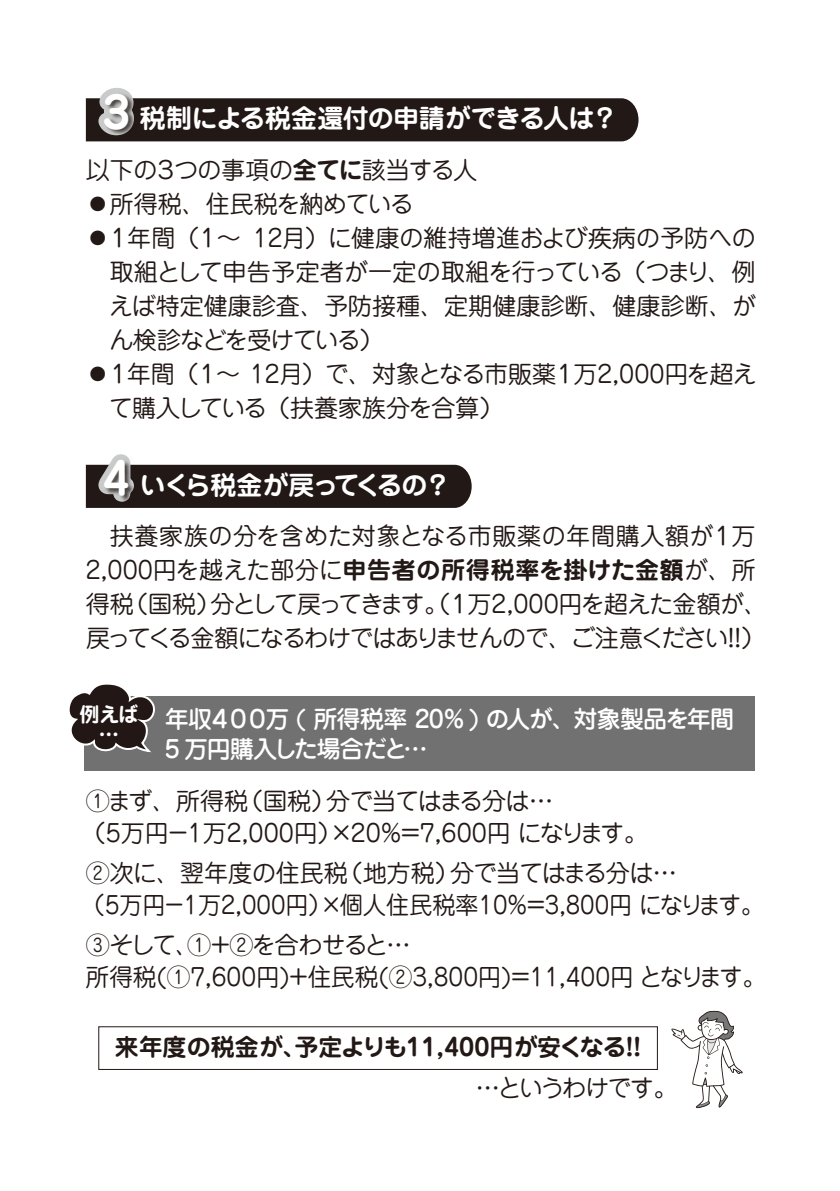
<style>
.page{position:relative;width:840px;height:1191px;background:#fff}
.page>*{position:absolute;margin:0;border:0;box-sizing:border-box;transform-origin:0 0}
.t1{font:700 26px "Jun 501 Pro";letter-spacing:-.025em;color:#fff}
.t2{font:700 26px "Jun 501 Pro";letter-spacing:-.075em;color:#fff}
.t3{font:24px/34px "Jun 201 Pro";letter-spacing:-.02em;color:#221815}
.t4{font:24px/32px "Jun 201 Pro";color:#221815}
.t5{font:500 24px/30px "Jun 34 Pro";letter-spacing:-.05em;color:#fff}
.t6{font:700 24px "Jun 501 Pro";letter-spacing:-.005em;color:#221815}
.t7{font:24px "Jun 201 Pro";letter-spacing:-.08em;color:#221815}
.t8{font:700 20.2px/20.2px "Jun 501 Pro";color:#fff;text-align:center}
.s1{font-size:43.8px;color:#c9caca}
.s2{font-family:"Jun 501 Pro";font-weight:700}
</style>
<div class="page">
<div style="left:86px;top:98px;width:552px;height:43px;background:#221815"></div>
<img style="left:100px;top:88px;width:38px;height:54px">
<div style="left:86px;top:464px;width:385px;height:44px;background:#221815"></div>
<img style="left:100px;top:454px;width:38px;height:54px">
<div style="left:84px;top:696px;width:670px;height:75px;background:#727171"></div>
<svg style="left:69px;top:684px;width:86px;height:69px"></svg>
<svg style="left:671px;top:1010px;width:71px;height:98px"></svg>
<p class="t1" style="left:102px;top:98px;width:516px"><span class="s1">3</span> 税制による税金還付の申請ができる人は？</p>
<p class="t3" style="left:86px;top:150px;width:393px">以下の３つの事項の<span class="s2">全てに</span>該当する人</p>
<p class="t3" style="left:86px;top:184px;width:329px">●所得税、住民税を納めている</p>
<p class="t3" style="left:109px;top:218px;width:648px;text-align:justify;text-indent:-23px">●１年間（１～ 12月）に健康の維持増進および疾病の予防への取組として申告予定者が一定の取組を行っている（つまり、例えば特定健康診査、予防接種、定期健康診断、健康診断、がん検診などを受けている）</p>
<p class="t3" style="left:109px;top:354px;width:648px;text-indent:-23px">●１年間（１～ 12月）で、対象となる市販薬１万2,000円を超えて購入している（扶養家族分を合算）</p>
<p class="t2" style="left:102px;top:464px;width:349px"><span class="s1">4</span> いくら税金が戻ってくるの？</p>
<p class="t3" style="left:86px;top:516px;width:683px">　扶養家族の分を含めた対象となる市販薬の年間購入額が１万2,000円を越えた部分に<span class="s2">申告者の所得税率を掛けた金額</span>が、所得税（国税）分として戻ってきます。（１万2,000円を超えた金額が、戻ってくる金額になるわけではありませんので、ご注意ください!!）</p>
<p class="t8" style="left:79px;top:702px;width:60px">例えば…</p>
<p class="t5" style="left:165px;top:702px;width:570px">年収４００万 ( 所得税率 20％) の人が、対象製品を年間<br>5 万円購入した場合だと…</p>
<p class="t3" style="left:82px;top:782px;width:567px;line-height:32px">①まず、所得税（国税）分で当てはまる分は…<br>（5万円－1万2,000円）×20％＝7,600円 になります。</p>
<p class="t4" style="left:82px;top:854px;width:683px">②次に、翌年度の住民税（地方税）分で当てはまる分は…<br>（5万円－1万2,000円）×個人住民税率10％＝3,800円 になります。</p>
<p class="t3" style="left:86px;top:926px;width:681px;line-height:32px">③そして、①＋②を合わせると…<br>所得税(①7,600円)＋住民税(②3,800円)＝11,400円 となります。</p>
<p class="t6" style="left:115px;top:1027px;width:527px">来年度の税金が、予定よりも11,400円が安くなる!!</p>
<p class="t7" style="left:475px;top:1068px;width:203px">…というわけです。</p>
</div>
